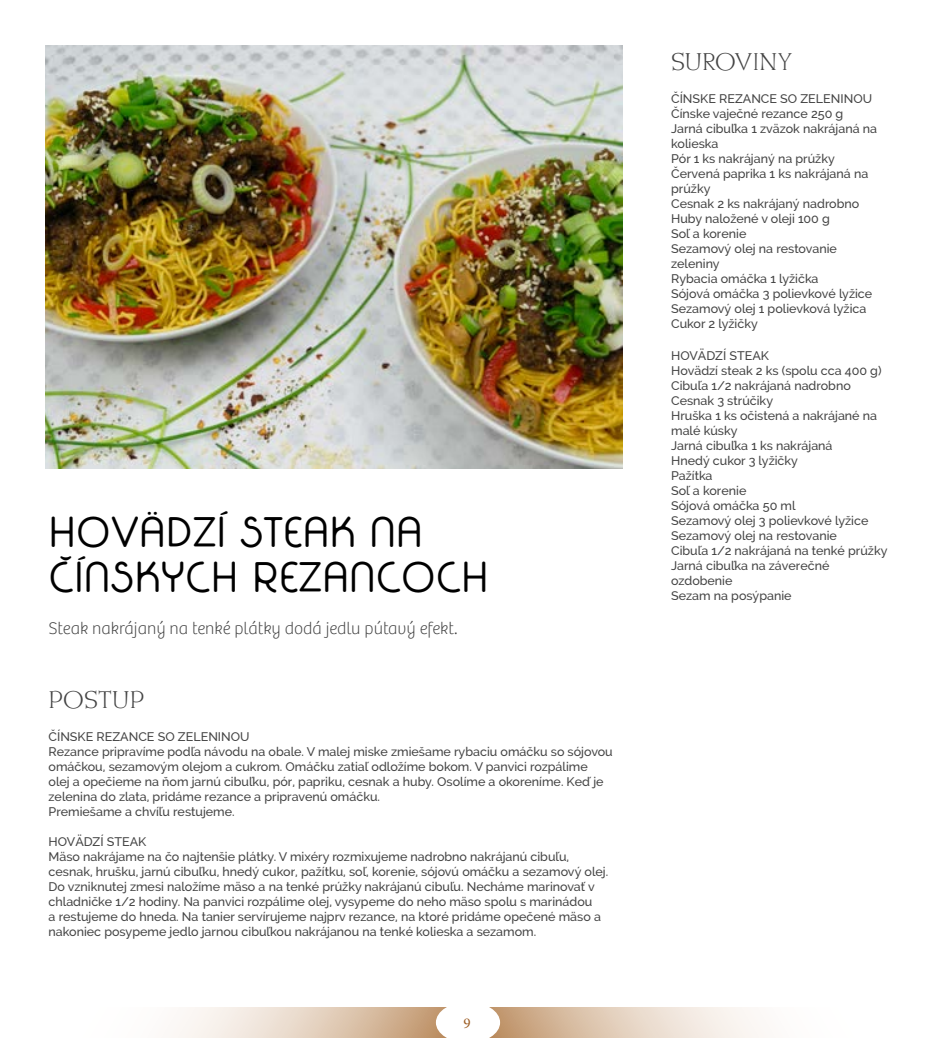
<style>
.page{position:relative;width:936px;height:1053px;background:#fff}
.page>*{position:absolute;margin:0;border:0;box-sizing:border-box;transform-origin:0 0}
.t1{font:37.5px/45px "Fabada";color:#000}
.t2{font:200 22.5px "Metropolis SG";color:#434343}
.t3{font:100 17.5px "Bree";color:#434343}
.t4{font:15px "Minion Pro";color:#9d5e25}
.t5{font:500 12.5px/15px "Raleway";color:#434343}
</style>
<div class="page">
<img style="left:45px;top:45px;width:720px;height:993px">
<img style="left:45px;top:45px;width:577px;height:423px">
<h1 class="t1" style="left:49px;top:510px;width:442px">HOVÄDZÍ STEAK NA<br>ČÍNSKYCH REZANCOCH</h1>
<h3 class="t3" style="left:49px;top:618px;width:410px">Steak nakrájaný na tenké plátky dodá jedlu pútavý efekt.</h3>
<h2 class="t2" style="left:49px;top:686px;width:97px">POSTUP</h2>
<p class="t5" style="left:49px;top:728px;width:565px">ČÍNSKE REZANCE SO ZELENINOU<br>Rezance pripravíme podľa návodu na obale. V malej miske zmiešame rybaciu omáčku so sójovou omáčkou, sezamovým olejom a cukrom. Omáčku zatiaľ odložíme bokom. V panvici rozpálime<br>olej a opečieme na ňom jarnú cibuľku, pór, papriku, cesnak a huby. Osolíme a okoreníme. Keď je zelenina do zlata, pridáme rezance a pripravenú omáčku.<br>Premiešame a chvíľu restujeme.</p>
<p class="t5" style="left:49px;top:833px;width:561px">HOVÄDZÍ STEAK<br>Mäso nakrájame na čo najtenšie plátky. V mixéry rozmixujeme nadrobno nakrájanú cibuľu, cesnak, hrušku, jarnú cibuľku, hnedý cukor, pažítku, soľ, korenie, sójovú omáčku a sezamový olej.<br>Do vzniknutej zmesi naložíme mäso a na tenké prúžky nakrájanú cibuľu. Necháme marinovať v chladničke 1/2 hodiny. Na panvici rozpálime olej, vysypeme do neho mäso spolu s marinádou<br>a restujeme do hneda. Na tanier servírujeme najprv rezance, na ktoré pridáme opečené mäso a nakoniec posypeme jedlo jarnou cibuľkou nakrájanou na tenké kolieska a sezamom.</p>
<p class="t4" style="left:463px;top:1013px;width:9px">9</p>
<h2 class="t2" style="left:671px;top:49px;width:123px">SUROVINY</h2>
<p class="t5" style="left:671px;top:91px;width:207px">ČÍNSKE REZANCE SO ZELENINOU<br>Čínske vaječné rezance 250 g<br>Jarná cibuľka 1 zväzok nakrájaná na kolieska<br>Pór 1 ks nakrájaný na prúžky<br>Červená paprika 1 ks nakrájaná na prúžky<br>Cesnak 2 ks nakrájaný nadrobno<br>Huby naložené v oleji 100 g<br>Soľ a korenie<br>Sezamový olej na restovanie zeleniny<br>Rybacia omáčka 1 lyžička<br>Sójová omáčka 3 polievkové lyžice<br>Sezamový olej 1 polievková lyžica<br>Cukor 2 lyžičky</p>
<p class="t5" style="left:671px;top:348px;width:218px">HOVÄDZÍ STEAK<br>Hovädzí steak 2 ks (spolu cca 400 g)<br>Cibuľa 1/2 nakrájaná nadrobno<br>Cesnak 3 strúčiky<br>Hruška 1 ks očistená a nakrájané na malé kúsky<br>Jarná cibuľka 1 ks nakrájaná<br>Hnedý cukor 3 lyžičky<br>Pažítka<br>Soľ a korenie<br>Sójová omáčka 50 ml<br>Sezamový olej 3 polievkové lyžice<br>Sezamový olej na restovanie<br>Cibuľa 1/2 nakrájaná na tenké prúžky<br>Jarná cibuľka na záverečné ozdobenie<br>Sezam na posýpanie</p>
</div>
